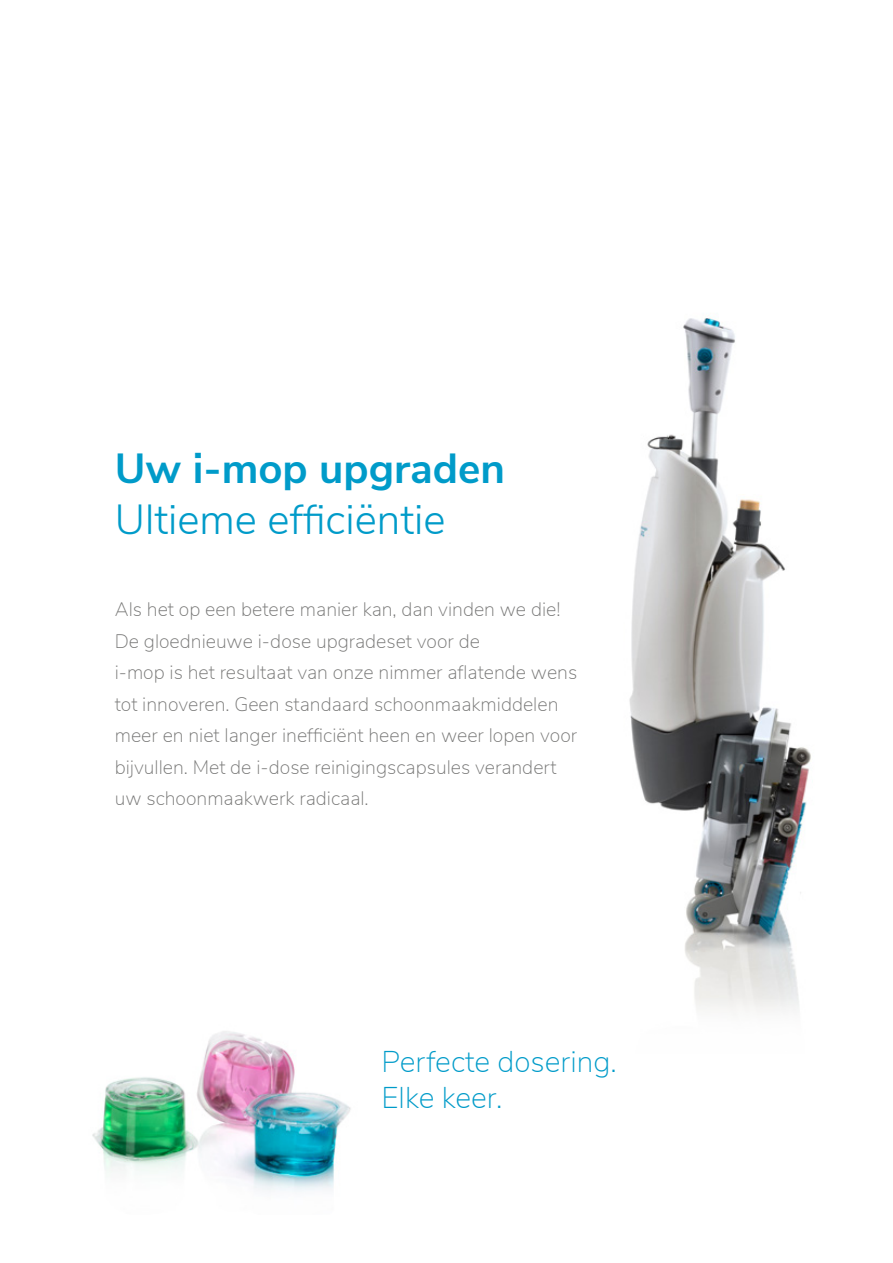
<style>
.page{position:relative;width:893px;height:1263px;background:#fff}
.page>*{position:absolute;margin:0;border:0;box-sizing:border-box;transform-origin:0 0}
.t1{font:300 42px "Nunito Sans";color:#009bc9}
.t2{font:700 42px "Nunito Sans";color:#009bc9}
.t3{font:200 30px/36px "Nunito Sans";color:#009bc9}
.t4{font:200 19.5px/31.5px "Nunito Sans";color:#767675}
</style>
<div class="page">
<img style="left:629px;top:318px;width:182px;height:695px">
<hr style="left:892px;top:0;width:1px;height:1263px;background:#767675">
<img style="left:92px;top:1031px;width:259px;height:161px">
<h1 class="t2" style="left:115px;top:437px;width:392px">Uw i-mop upgraden</h1>
<h1 class="t1" style="left:115px;top:488px;width:332px">Ultieme efficiëntie</h1>
<p class="t4" style="left:115px;top:593px;width:464px">Als het op een betere manier kan, dan vinden we die!<br>De gloednieuwe i-dose upgradeset voor de<br>i-mop is het resultaat van onze nimmer aflatende wens tot innoveren. Geen standaard schoonmaakmiddelen meer en niet langer inefficiënt heen en weer lopen voor bijvullen. Met de i-dose reinigingscapsules verandert uw schoonmaakwerk radicaal.</p>
<h2 class="t3" style="left:381px;top:1042px;width:237px">Perfecte dosering.<br>Elke keer.</h2>
</div>
